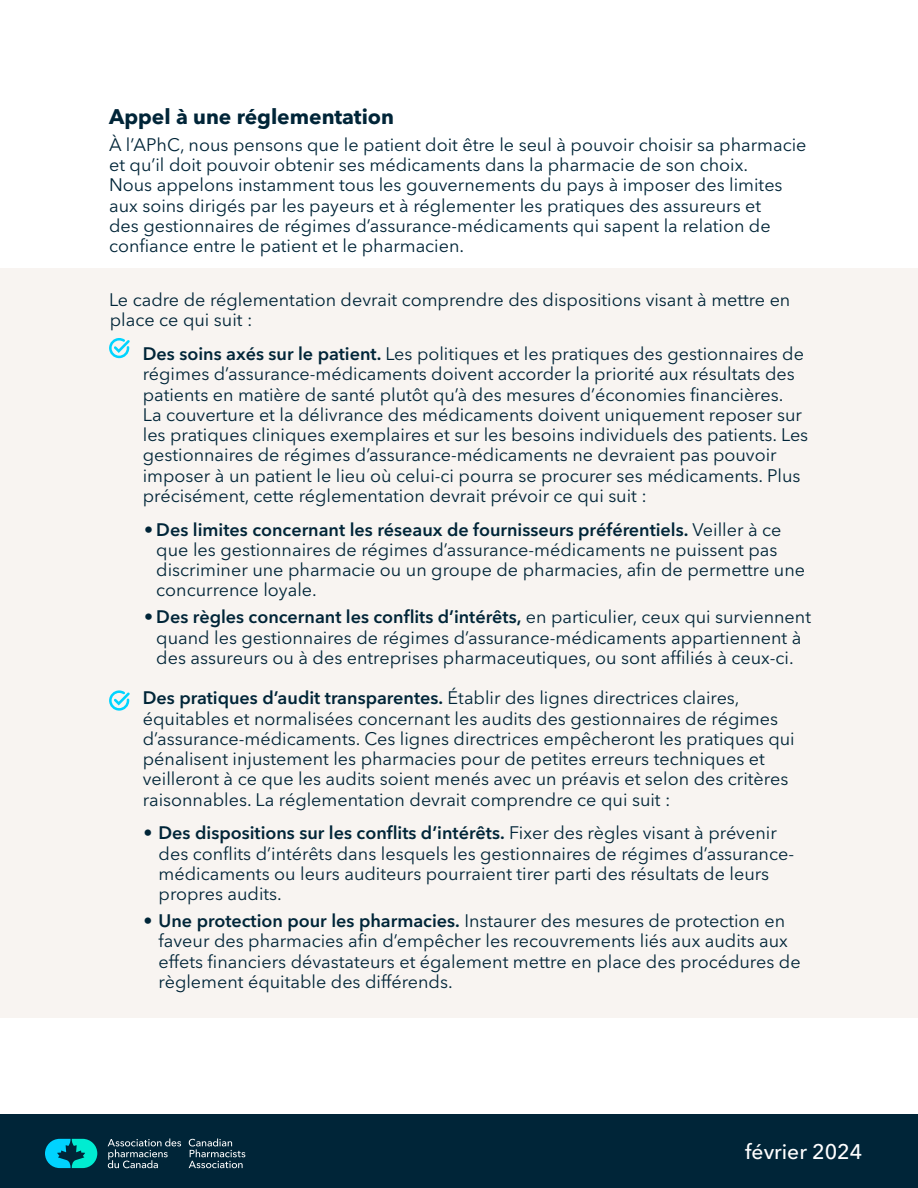
<style>
.page{position:relative;width:918px;height:1188px;background:#fff}
.page>*{position:absolute;margin:0;border:0;box-sizing:border-box;transform-origin:0 0}
.t1{font:700 21px "Avenir Next LT Pro";color:#002538}
.t2{font:500 21px "Avenir Next LT Pro";color:#fff}
.t3{font:18px/20.2px "Avenir Next LT Pro";color:#002538}
.s1{font-weight:600}
</style>
<div class="page">
<div style="left:0;top:1114px;width:918px;height:74px;background:#002538"></div>
<svg style="left:45px;top:1139px;width:52px;height:29px"></svg>
<svg style="left:189px;top:1138px;width:56px;height:30px"></svg>
<svg style="left:108px;top:1139px;width:73px;height:29px"></svg>
<div style="left:0;top:268px;width:918px;height:750px;background:#f8f4f1"></div>
<svg style="left:109px;top:338px;width:21px;height:20px"></svg>
<svg style="left:109px;top:690px;width:21px;height:21px"></svg>
<p class="t1" style="left:109px;top:104px;width:287px">Appel à une réglementation</p>
<p class="t3" style="left:109px;top:135px;width:699px">À l’APhC, nous pensons que le patient doit être le seul à pouvoir choisir sa pharmacie et qu’il doit pouvoir obtenir ses médicaments dans la pharmacie de son choix.<br>Nous appelons instamment tous les gouvernements du pays à imposer des limites aux soins dirigés par les payeurs et à réglementer les pratiques des assureurs et<br>des gestionnaires de régimes d’assurance-médicaments qui sapent la relation de confiance entre le patient et le pharmacien.</p>
<p class="t3" style="left:109px;top:290px;width:683px">Le cadre de réglementation devrait comprendre des dispositions visant à mettre en place ce qui suit :</p>
<p class="t3" style="left:143px;top:344px;width:667px"><span class="s1">Des soins axés sur le patient.</span> Les politiques et les pratiques des gestionnaires de régimes d’assurance-médicaments doivent accorder la priorité aux résultats des patients en matière de santé plutôt qu’à des mesures d’économies financières.<br>La couverture et la délivrance des médicaments doivent uniquement reposer sur les pratiques cliniques exemplaires et sur les besoins individuels des patients. Les gestionnaires de régimes d’assurance-médicaments ne devraient pas pouvoir imposer à un patient le lieu où celui-ci pourra se procurer ses médicaments. Plus précisément, cette réglementation devrait prévoir ce qui suit :</p>
<p class="t3" style="left:156px;top:519px;width:650px;text-indent:-12px"><span class="s1">• Des limites concernant les réseaux de fournisseurs préférentiels.</span> Veiller à ce que les gestionnaires de régimes d’assurance-médicaments ne puissent pas discriminer une pharmacie ou un groupe de pharmacies, afin de permettre une concurrence loyale.</p>
<p class="t3" style="left:144px;top:607px;width:668px;text-align:center"><span class="s1">• Des règles concernant les conflits d’intérêts,</span> en particulier, ceux qui surviennent quand les gestionnaires de régimes d’assurance-médicaments appartiennent à des assureurs ou à des entreprises pharmaceutiques, ou sont affiliés à ceux-ci.</p>
<p class="t3" style="left:143px;top:688px;width:653px"><span class="s1">Des pratiques d’audit transparentes.</span> Établir des lignes directrices claires, équitables et normalisées concernant les audits des gestionnaires de régimes d’assurance-médicaments. Ces lignes directrices empêcheront les pratiques qui pénalisent injustement les pharmacies pour de petites erreurs techniques et veilleront à ce que les audits soient menés avec un préavis et selon des critères raisonnables. La réglementation devrait comprendre ce qui suit :</p>
<p class="t3" style="left:159px;top:823px;width:637px;text-indent:-15px"><span class="s1">• Des dispositions sur les conflits d’intérêts.</span> Fixer des règles visant à prévenir des conflits d’intérêts dans lesquels les gestionnaires de régimes d’assurance&shy;médicaments ou leurs auditeurs pourraient tirer parti des résultats de leurs propres audits.</p>
<p class="t3" style="left:159px;top:911px;width:644px;text-indent:-15px"><span class="s1">• Une protection pour les pharmacies.</span> Instaurer des mesures de protection en faveur des pharmacies afin d’empêcher les recouvrements liés aux audits aux effets financiers dévastateurs et également mettre en place des procédures de règlement équitable des différends.</p>
<p class="t2" style="left:745px;top:1139px;width:119px">février 2024</p>
</div>
